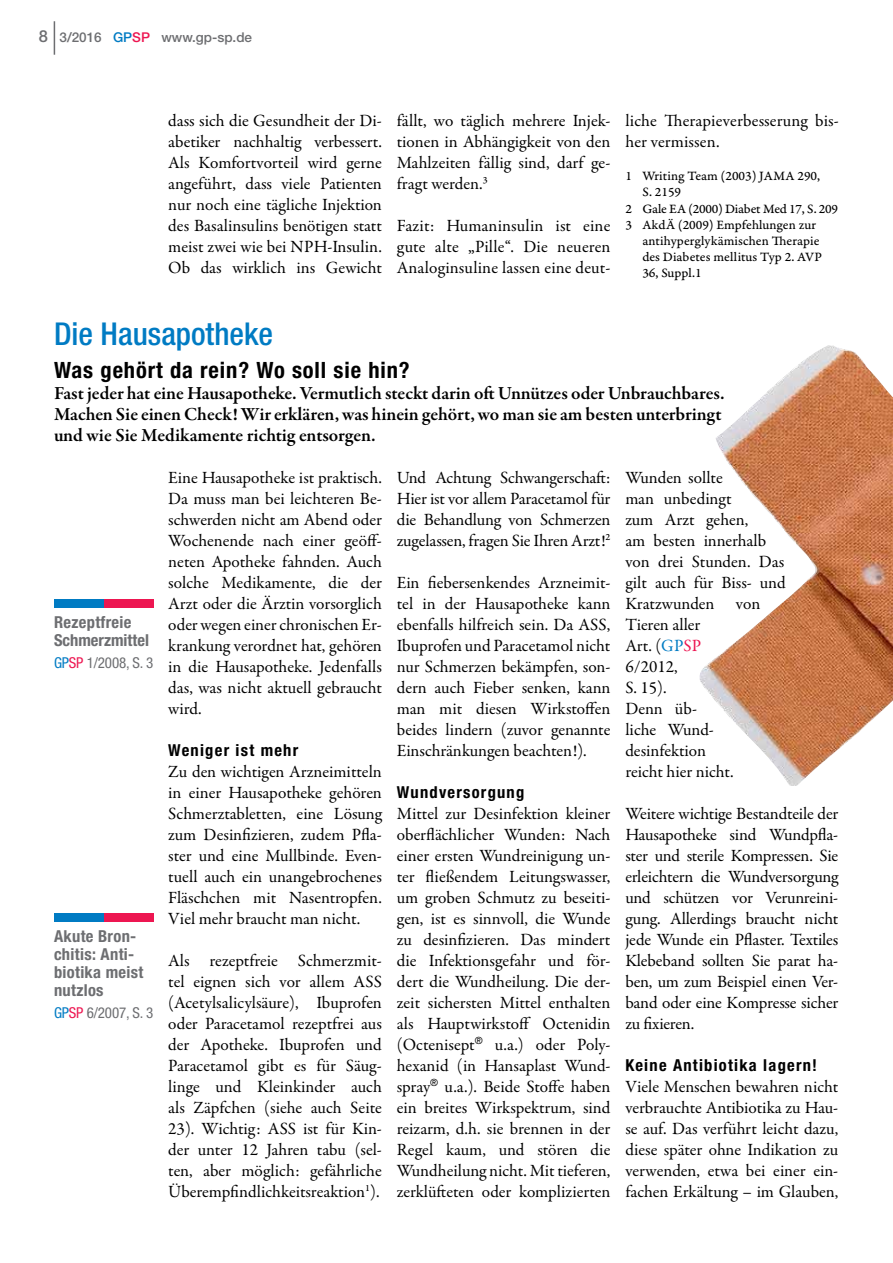
<style>
.page{position:relative;width:893px;height:1263px;background:#fff}
.page>*{position:absolute;margin:0;border:0;box-sizing:border-box;transform-origin:0 0}
.t1{font:500 condensed 31.5px "Helvetica Neue LT Std";color:#007bc3}
.t2{font:700 condensed 22.5px "Helvetica Neue LT";letter-spacing:.04em;color:#000}
.t3{font:600 18.75px/21px "Garamond Premr Pro";letter-spacing:-.005em;color:#000}
.t4{font:17.25px/21px "Garamond Premr Pro";color:#000;text-align:justify}
.t5{font:700 condensed 16.5px/18px "Helvetica Neue LT";letter-spacing:.02em;color:#6d6e71}
.t6{font:700 condensed 16.5px "Helvetica Neue LT";letter-spacing:.075em;color:#000}
.t7{font:condensed 15px "Helvetica Neue LT";letter-spacing:-.01em;color:#6d6e71}
.t8{font:13.5px "Garamond Premr Pro Capt";color:#000}
.t9{font:13.5px "Garamond Premr Pro Capt";letter-spacing:-.02em;color:#000}
.t10{font:500 13.5px "Helvetica Neue LT";color:#6d6e71}
.s1{font-size:16.5px}
.s2{color:#007bc3}
.s3{color:#ed1651}
</style>
<div class="page">
<hr style="left:54px;top:21px;width:1px;height:34px;background:#6d6e71">
<div style="left:54px;top:914px;width:50px;height:8px;background:#007bc3"></div>
<div style="left:104px;top:914px;width:49px;height:8px;background:#ed1651"></div>
<div style="left:54px;top:600px;width:50px;height:8px;background:#007bc3"></div>
<div style="left:104px;top:600px;width:49px;height:8px;background:#ed1651"></div>
<img style="left:699px;top:345px;width:194px;height:441px">
<p class="t10" style="left:39px;top:29px;width:215px"><span class="s1">8</span> 3/2016 <span class="s2">GP</span><span class="s3">SP</span> www.gp-sp.de</p>
<p class="t4" style="left:168px;top:110px;width:215px">dass sich die Gesundheit der Di&shy;abetiker nachhaltig verbessert.<br>Als Komfortvorteil wird gerne angeführt, dass viele Patienten nur noch eine tägliche Injektion des Basalinsulins benötigen statt meist zwei wie bei NPH-Insulin.<br>Ob das wirklich ins Gewicht</p>
<p class="t4" style="left:397px;top:110px;width:215px">fällt, wo täglich mehrere Injek&shy;tionen in Abhängigkeit von den Mahlzeiten fällig sind, darf ge&shy;fragt werden.<sup>3</sup></p>
<p class="t4" style="left:397px;top:215px;width:215px">Fazit: Humaninsulin ist eine gute alte „Pille“. Die neueren Analoginsuline lassen eine deut-</p>
<p class="t4" style="left:625px;top:110px;width:215px">liche Therapieverbesserung bis&shy;her vermissen.</p>
<p class="t8" style="left:625px;top:168px;width:196px">1 Writing Team (2003) JAMA 290,</p>
<p class="t8" style="left:642px;top:184px;width:40px">S. 2159</p>
<p class="t9" style="left:625px;top:201px;width:214px">2 Gale EA (2000) Diabet Med 17, S. 209</p>
<p class="t8" style="left:625px;top:217px;width:192px">3 AkdÄ (2009) Empfehlungen zur</p>
<p class="t8" style="left:642px;top:233px;width:179px">antihyperglykämischen Therapie</p>
<p class="t8" style="left:642px;top:249px;width:181px">des Diabetes mellitus Typ 2. AVP</p>
<p class="t8" style="left:642px;top:265px;width:61px">36, Suppl.1</p>
<h1 class="t1" style="left:54px;top:315px;width:221px">Die Hausapotheke</h1>
<h2 class="t2" style="left:54px;top:356px;width:357px">Was gehört da rein? Wo soll sie hin?</h2>
<p class="t3" style="left:54px;top:383px;width:672px">Fast jeder hat eine Hausapotheke. Vermutlich steckt darin oft Unnützes oder Unbrauchbares.<br>Machen Sie einen Check! Wir erklären, was hinein gehört, wo man sie am besten unterbringt und wie Sie Medikamente richtig entsorgen.</p>
<p class="t4" style="left:168px;top:467px;width:215px">Eine Hausapotheke ist praktisch.<br>Da muss man bei leichteren Be&shy;schwerden nicht am Abend oder Wochenende nach einer geöff&shy;neten Apotheke fahnden. Auch solche Medikamente, die der Arzt oder die Ärztin vorsorglich oder wegen einer chronischen Er&shy;krankung verordnet hat, gehören in die Hausapotheke. Jedenfalls das, was nicht aktuell gebraucht wird.</p>
<p class="t6" style="left:168px;top:740px;width:132px">Weniger ist mehr</p>
<p class="t4" style="left:168px;top:761px;width:215px">Zu den wichtigen Arzneimitteln in einer Hausapotheke gehören Schmerztabletten, eine Lösung zum Desinfizieren, zudem Pfla&shy;ster und eine Mullbinde. Even&shy;tuell auch ein unangebrochenes Fläschchen mit Nasentropfen.<br>Viel mehr braucht man nicht.</p>
<p class="t4" style="left:168px;top:950px;width:215px">Als rezeptfreie Schmerzmit&shy;tel eignen sich vor allem ASS (Acetylsalicylsäure), Ibuprofen oder Paracetamol rezeptfrei aus der Apotheke. Ibuprofen und Paracetamol gibt es für Säug&shy;linge und Kleinkinder auch als Zäpfchen (siehe auch Seite 23). Wichtig: ASS ist für Kin&shy;der unter 12 Jahren tabu (sel&shy;ten, aber möglich: gefährliche Überempfindlichkeitsreaktion<sup>1</sup>).</p>
<p class="t4" style="left:625px;top:467px;width:162px;text-align:left">Wunden sollte<br>man unbedingt<br>zum Arzt gehen,<br>am besten innerhalb von drei Stunden. Das gilt auch für Biss- und<br>Kratzwunden von<br>Tieren aller<br>Art. (<span class="s2">GP</span><span class="s3">SP<br></span>6/2012,<br>S. 15).<br>Denn üb-<br>liche Wund&shy;desinfektion<br>reicht hier nicht.</p>
<p class="t4" style="left:625px;top:803px;width:215px">Weitere wichtige Bestandteile der Hausapotheke sind Wundpfla&shy;ster und sterile Kompressen. Sie erleichtern die Wundversorgung und schützen vor Verunreini&shy;gung. Allerdings braucht nicht jede Wunde ein Pflaster. Textiles Klebeband sollten Sie parat ha&shy;ben, um zum Beispiel einen Ver&shy;band oder eine Kompresse sicher zu fixieren.</p>
<p class="t6" style="left:625px;top:1055px;width:193px">Keine Antibiotika lagern!</p>
<p class="t4" style="left:625px;top:1076px;width:215px">Viele Menschen bewahren nicht verbrauchte Antibiotika zu Hau&shy;se auf. Das verführt leicht dazu, diese später ohne Indikation zu verwenden, etwa bei einer ein&shy;fachen Erkältung – im Glauben,</p>
<p class="t4" style="left:397px;top:467px;width:215px">Und Achtung Schwangerschaft:<br>Hier ist vor allem Paracetamol für die Behandlung von Schmerzen zugelassen, fragen Sie Ihren Arzt!<sup>2</sup></p>
<p class="t4" style="left:397px;top:572px;width:215px">Ein fiebersenkendes Arzneimit&shy;tel in der Hausapotheke kann ebenfalls hilfreich sein. Da ASS, Ibuprofen und Paracetamol nicht nur Schmerzen bekämpfen, son&shy;dern auch Fieber senken, kann man mit diesen Wirkstoffen beides lindern (zuvor genannte Einschränkungen beachten!).</p>
<p class="t6" style="left:397px;top:782px;width:129px">Wundversorgung</p>
<p class="t4" style="left:397px;top:803px;width:215px">Mittel zur Desinfektion kleiner oberflächlicher Wunden: Nach einer ersten Wundreinigung un&shy;ter fließendem Leitungswasser, um groben Schmutz zu beseiti&shy;gen, ist es sinnvoll, die Wunde zu desinfizieren. Das mindert die Infektionsgefahr und för&shy;dert die Wundheilung. Die der&shy;zeit sichersten Mittel enthalten als Hauptwirkstoff Octenidin (Octenisept<sup>®</sup> u.a.) oder Poly&shy;hexanid (in Hansaplast Wund&shy;spray<sup>®</sup> u.a.). Beide Stoffe haben ein breites Wirkspektrum, sind reizarm, d.h. sie brennen in der Regel kaum, und stören die Wundheilung nicht. Mit tieferen, zerklüfteten oder komplizierten</p>
<p class="t5" style="left:54px;top:613px;width:96px">Rezeptfreie<br>Schmerzmittel</p>
<p class="t7" style="left:54px;top:654px;width:101px"><span class="s2">GP</span><span class="s3">SP</span> 1/2008, S. 3</p>
<p class="t5" style="left:54px;top:927px;width:91px">Akute Bron&shy;chitis: Anti&shy;biotika meist nutzlos</p>
<p class="t7" style="left:54px;top:1004px;width:101px"><span class="s2">GP</span><span class="s3">SP</span> 6/2007, S. 3</p>
</div>
